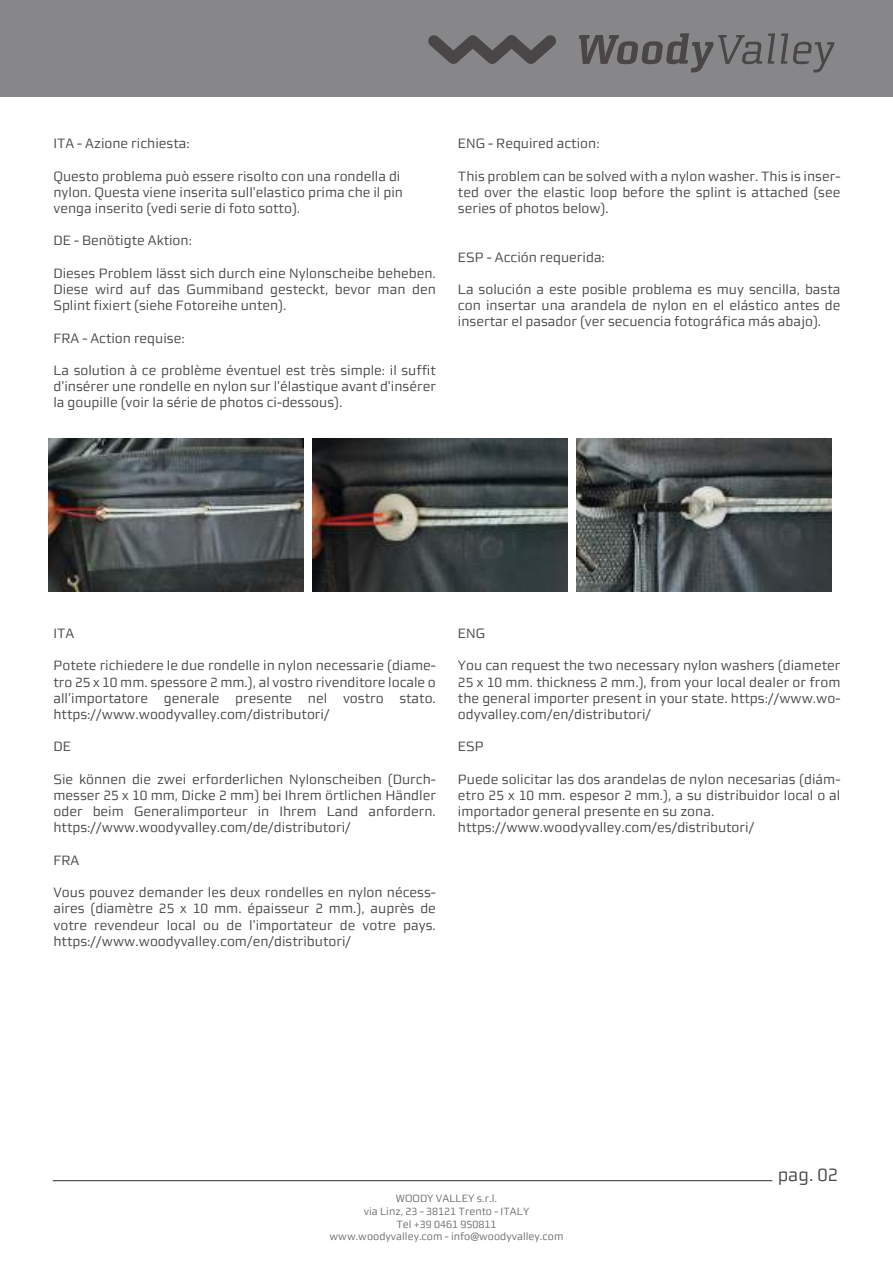
<style>
.page{position:relative;width:893px;height:1263px;background:#fff}
.page>*{position:absolute;margin:0;border:0;box-sizing:border-box;transform-origin:0 0}
.t1{font:18px "Morgan Sans Lining";color:#4a4647}
.t2{font:13.5px/16.2px "Morgan Sans Lining";color:#4a4647;text-align:justify}
.t3{font:10.5px/12.6px "Morgan Sans Lining";color:#6f6d6f;text-align:center}
</style>
<div class="page">
<hr style="left:53px;top:1180px;width:719px;height:1px;background:#4a4647">
<div style="left:0;top:0;width:893px;height:96px;background:#878789"></div>
<svg style="left:579px;top:33px;width:255px;height:39px"></svg>
<svg style="left:428px;top:35px;width:128px;height:29px"></svg>
<img style="left:49px;top:439px;width:255px;height:153px">
<img style="left:313px;top:439px;width:255px;height:153px">
<img style="left:577px;top:439px;width:255px;height:153px">
<p class="t2" style="left:53px;top:135px;width:138px">ITA - Azione richiesta:</p>
<p class="t2" style="left:53px;top:168px;width:351px;text-align:left">Questo problema può essere risolto con una rondella di nylon. Questa viene inserita sull'elastico prima che il pin venga inserito (vedi serie di foto sotto).</p>
<p class="t2" style="left:53px;top:232px;width:140px">DE - Benötigte Aktion:</p>
<p class="t2" style="left:53px;top:265px;width:384px">Dieses Problem lässt sich durch eine Nylonscheibe beheben.<br>Diese wird auf das Gummiband gesteckt, bevor man den Splint fixiert (siehe Fotoreihe unten).</p>
<p class="t2" style="left:53px;top:330px;width:133px">FRA - Action requise:</p>
<p class="t2" style="left:53px;top:362px;width:384px">La solution à ce problème éventuel est très simple: il suffit d'insérer une rondelle en nylon sur l'élastique avant d'insérer la goupille (voir la série de photos ci-dessous).</p>
<p class="t2" style="left:458px;top:135px;width:143px">ENG - Required action:</p>
<p class="t2" style="left:458px;top:168px;width:384px">This problem can be solved with a nylon washer. This is inser&shy;ted over the elastic loop before the splint is attached (see series of photos below).</p>
<p class="t2" style="left:458px;top:249px;width:148px">ESP - Acción requerida:</p>
<p class="t2" style="left:458px;top:281px;width:384px">La solución a este posible problema es muy sencilla, basta con insertar una arandela de nylon en el elástico antes de insertar el pasador (ver secuencia fotográfica más abajo).</p>
<p class="t2" style="left:53px;top:625px;width:22px">ITA</p>
<p class="t2" style="left:53px;top:657px;width:384px">Potete richiedere le due rondelle in nylon necessarie (diame&shy;tro 25 x 10 mm. spessore 2 mm.), al vostro rivenditore locale o all’importatore generale presente nel vostro stato. https://www.woodyvalley.com/distributori/</p>
<p class="t2" style="left:53px;top:738px;width:19px">DE</p>
<p class="t2" style="left:53px;top:771px;width:384px">Sie können die zwei erforderlichen Nylonscheiben (Durch&shy;messer 25 x 10 mm, Dicke 2 mm) bei Ihrem örtlichen Händler oder beim Generalimporteur in Ihrem Land anfordern. https://www.woodyvalley.com/de/distributori/</p>
<p class="t2" style="left:53px;top:852px;width:27px">FRA</p>
<p class="t2" style="left:53px;top:884px;width:384px">Vous pouvez demander les deux rondelles en nylon nécess&shy;aires (diamètre 25 x 10 mm. épaisseur 2 mm.), auprès de votre revendeur local ou de l'importateur de votre pays. https://www.woodyvalley.com/en/distributori/</p>
<p class="t2" style="left:458px;top:625px;width:29px">ENG</p>
<p class="t2" style="left:458px;top:658px;width:384px">You can request the two necessary nylon washers (diameter 25 x 10 mm. thickness 2 mm.), from your local dealer or from the general importer present in your state. https://www.wo&shy;odyvalley.com/en/distributori/</p>
<p class="t2" style="left:458px;top:739px;width:27px">ESP</p>
<p class="t2" style="left:458px;top:771px;width:384px;text-align:left">Puede solicitar las dos arandelas de nylon necesarias (diám&shy;etro 25 x 10 mm. espesor 2 mm.), a su distribuidor local o al importador general presente en su zona. https://www.woodyvalley.com/es/distributori/</p>
<h1 class="t1" style="left:778px;top:1165px;width:62px">pag. 02</h1>
<p class="t3" style="left:330px;top:1192px;width:235px">WOODY VALLEY s.r.l.<br>via Linz, 23 - 38121 Trento - ITALY<br>Tel +39 0461 950811<br>www.woodyvalley.com - info@woodyvalley.com</p>
</div>
